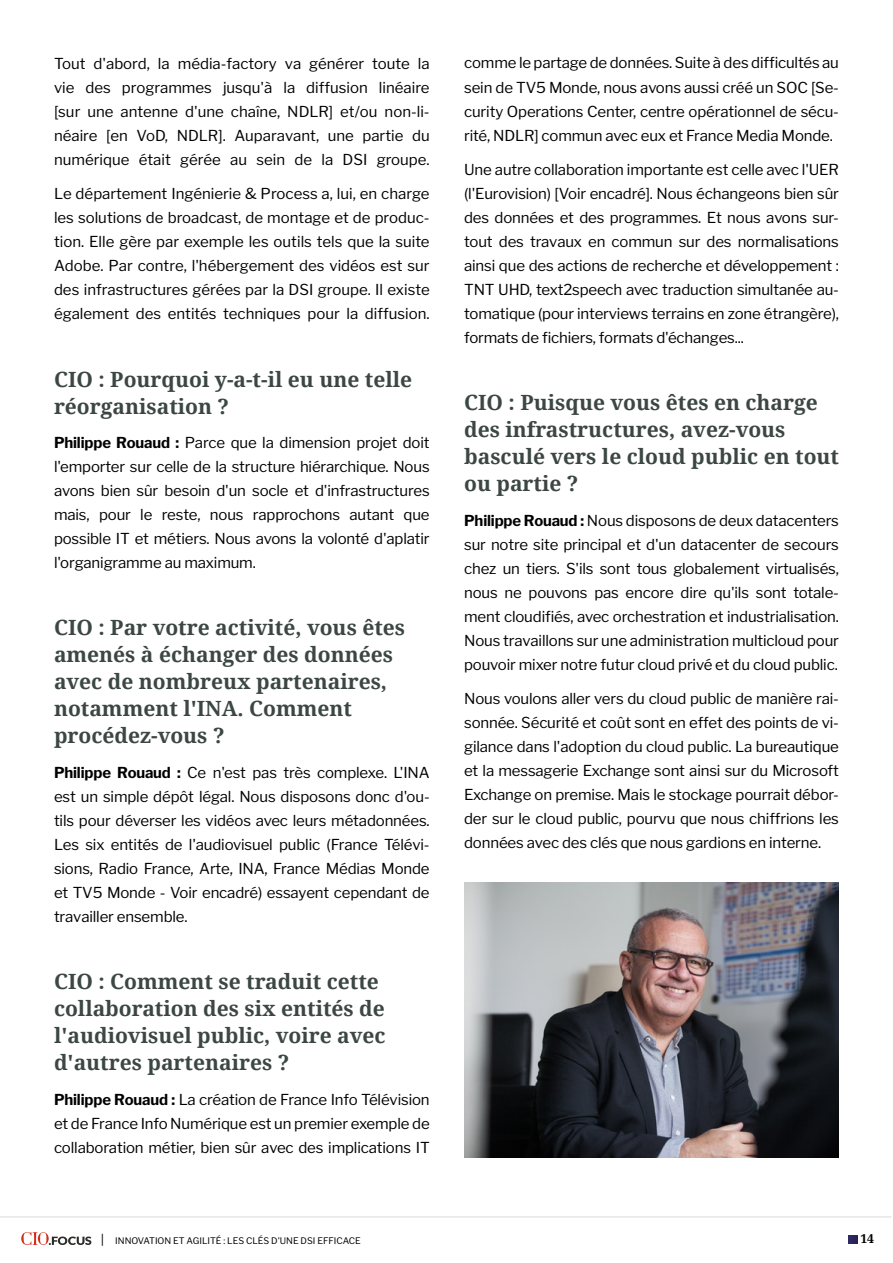
<style>
.page{position:relative;width:893px;height:1263px;background:#fff}
.page>*{position:absolute;margin:0;border:0;box-sizing:border-box;transform-origin:0 0}
.t1{font:700 21px/27px "Noto Serif";color:#3c4743}
.t2{font:15px/24px "Libre Franklin";letter-spacing:-.01em;color:#000;text-align:justify}
.t3{font:700 12.3px "Noto Serif";color:#000}
.t4{font:9px "Libre Franklin";color:#000}
.s1{font-weight:700}
</style>
<div class="page">
<svg style="left:849px;top:1235px;width:8px;height:9px"></svg>
<hr style="left:0;top:1216px;width:891px;height:1px;background:#dadada">
<svg style="left:21px;top:1232px;width:70px;height:13px"></svg>
<img style="left:464px;top:882px;width:375px;height:275px">
<p class="t2" style="left:54px;top:51px;width:377px">Tout d'abord, la média-factory va générer toute la vie des programmes jusqu'à la diffusion linéaire [sur une antenne d'une chaîne, NDLR] et/ou non-li&shy;néaire [en VoD, NDLR]. Auparavant, une partie du numérique était gérée au sein de la DSI groupe.</p>
<p class="t2" style="left:54px;top:182px;width:377px">Le département Ingénierie &amp; Process a, lui, en charge les solutions de broadcast, de montage et de produc&shy;tion. Elle gère par exemple les outils tels que la suite Adobe. Par contre, l'hébergement des vidéos est sur des infrastructures gérées par la DSI groupe. Il existe également des entités techniques pour la diffusion.</p>
<h1 class="t1" style="left:54px;top:365px;width:360px">CIO : Pourquoi y-a-t-il eu une telle réorganisation ?</h1>
<p class="t2" style="left:54px;top:431px;width:377px"><span class="s1">Philippe Rouaud :</span> Parce que la dimension projet doit l'emporter sur celle de la structure hiérarchique. Nous avons bien sûr besoin d'un socle et d'infrastructures mais, pour le reste, nous rapprochons autant que possible IT et métiers. Nous avons la volonté d'aplatir l'organigramme au maximum.</p>
<h1 class="t1" style="left:54px;top:613px;width:353px">CIO : Par votre activité, vous êtes amenés à échanger des données avec de nombreux partenaires, notamment l'INA. Comment procédez-vous ?</h1>
<p class="t2" style="left:54px;top:760px;width:377px"><span class="s1">Philippe Rouaud :</span> Ce n'est pas très complexe. L'INA est un simple dépôt légal. Nous disposons donc d'ou&shy;tils pour déverser les vidéos avec leurs métadonnées.<br>Les six entités de l'audiovisuel public (France Télévi&shy;sions, Radio France, Arte, INA, France Médias Monde et TV5 Monde - Voir encadré) essayent cependant de travailler ensemble.</p>
<h1 class="t1" style="left:54px;top:967px;width:333px">CIO : Comment se traduit cette collaboration des six entités de l'audiovisuel public, voire avec d'autres partenaires ?</h1>
<p class="t2" style="left:54px;top:1087px;width:377px"><span class="s1">Philippe Rouaud :</span> La création de France Info Télévision et de France Info Numérique est un premier exemple de collaboration métier, bien sûr avec des implications IT</p>
<p class="t2" style="left:464px;top:51px;width:376px">comme le partage de données. Suite à des difficultés au sein de TV5 Monde, nous avons aussi créé un SOC [Se&shy;curity Operations Center, centre opérationnel de sécu&shy;rité, NDLR] commun avec eux et France Media Monde.</p>
<p class="t2" style="left:464px;top:158px;width:376px">Une autre collaboration importante est celle avec l'UER (l'Eurovision) [Voir encadré]. Nous échangeons bien sûr des données et des programmes. Et nous avons sur&shy;tout des travaux en commun sur des normalisations ainsi que des actions de recherche et développement :<br>TNT UHD, text2speech avec traduction simultanée au&shy;tomatique (pour interviews terrains en zone étrangère), formats de fichiers, formats d'échanges...</p>
<h1 class="t1" style="left:464px;top:388px;width:376px">CIO : Puisque vous êtes en charge des infrastructures, avez-vous basculé vers le cloud public en tout ou partie ?</h1>
<p class="t2" style="left:464px;top:508px;width:376px"><span class="s1">Philippe Rouaud :</span> Nous disposons de deux datacenters sur notre site principal et d'un datacenter de secours chez un tiers. S'ils sont tous globalement virtualisés, nous ne pouvons pas encore dire qu'ils sont totale&shy;ment cloudifiés, avec orchestration et industrialisation.<br>Nous travaillons sur une administration multicloud pour pouvoir mixer notre futur cloud privé et du cloud public.</p>
<p class="t2" style="left:464px;top:687px;width:376px">Nous voulons aller vers du cloud public de manière rai&shy;sonnée. Sécurité et coût sont en effet des points de vi&shy;gilance dans l'adoption du cloud public. La bureautique et la messagerie Exchange sont ainsi sur du Microsoft Exchange on premise. Mais le stockage pourrait débor&shy;der sur le cloud public, pourvu que nous chiffrions les données avec des clés que nous gardions en interne.</p>
<p class="t4" style="left:99px;top:1236px;width:263px"><sup>|</sup> INNOVATION ET AGILITÉ : LES CLÉS D'UNE DSI EFFICACE</p>
<p class="t3" style="left:860px;top:1230px;width:15px">14</p>
</div>
